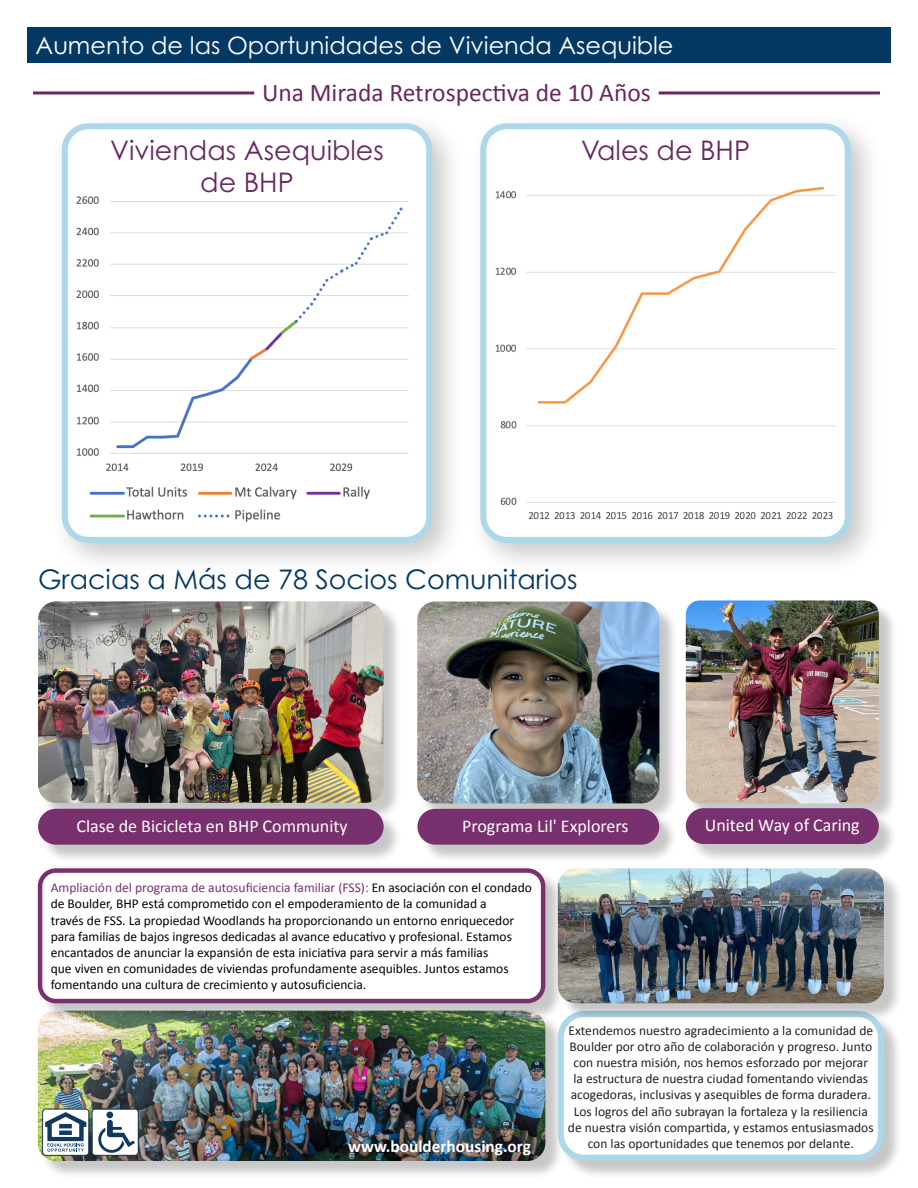
<style>
.page{position:relative;width:918px;height:1188px;background:#fff}
.page>*{position:absolute;margin:0;border:0;box-sizing:border-box;transform-origin:0 0}
.bulleted_list_-_maroon_dots{font:27px/32.4px "Century Gothic Pro";color:#682860;text-align:center}
.t1{font:27px "Century Gothic Pro";color:#043963}
.bulleted_list_-_maroon_dots-2{font:25.5px "Calibri";color:#682860}
.t2{font:24px "Century Gothic Pro";color:#fff}
.bulleted_list_-_maroon_dots-3{font:18px "Calibri";color:#fff}
.bulleted_list_-_maroon_dots-4{font:700 17.25px "Calibri";color:#fff}
.bulleted_list_-_maroon_dots-5{font:13.5px/16.2px "Calibri";color:#000}
.t3{font:13.5px/16.2px "Calibri";color:#231f20;text-align:center}
.s1{color:#78306f}
</style>
<div class="page">
<div style="left:40px;top:1013px;width:524px;height:167px;background:#231f20;opacity:.25"></div>
<img style="left:38px;top:1021px;width:507px;height:140px">
<div style="left:40px;top:604px;width:363px;height:259px;background:#231f20;opacity:.25"></div>
<img style="left:38px;top:601px;width:346px;height:202px">
<div style="left:38px;top:809px;width:346px;height:36px;background:#78306f;border-radius:18px"></div>
<div style="left:420px;top:604px;width:258px;height:260px;background:#231f20;opacity:.25"></div>
<img style="left:417px;top:602px;width:242px;height:201px">
<div style="left:417px;top:809px;width:242px;height:36px;background:#78306f;border-radius:18px"></div>
<div style="left:50px;top:111px;width:415px;height:465px;background:#231f20;opacity:.25"></div>
<div style="left:65px;top:126px;width:364px;height:414px;background:#fff;border-radius:23px"></div>
<div style="left:62px;top:123px;width:370px;height:420px;border:6px solid #add8e9;border-radius:23px"></div>
<img style="left:77px;top:196px;width:332px;height:327px">
<div style="left:688px;top:603px;width:210px;height:260px;background:#231f20;opacity:.25"></div>
<img style="left:686px;top:600px;width:193px;height:204px">
<div style="left:686px;top:808px;width:193px;height:36px;background:#78306f;border-radius:18px"></div>
<div style="left:27px;top:27px;width:864px;height:36px;background:#043963"></div>
<div style="left:468px;top:111px;width:416px;height:465px;background:#231f20;opacity:.25"></div>
<div style="left:483px;top:126px;width:365px;height:414px;background:#fff;border-radius:23px"></div>
<div style="left:480px;top:123px;width:371px;height:420px;border:6px solid #add8e9;border-radius:23px"></div>
<hr style="left:33px;top:91px;width:221px;height:3px;background:#682860">
<img style="left:495px;top:186px;width:341px;height:334px">
<hr style="left:659px;top:91px;width:221px;height:3px;background:#682860">
<div style="left:560px;top:1013px;width:342px;height:167px;background:#231f20;opacity:.25"></div>
<div style="left:561px;top:1014px;width:320px;height:144px;background:#fff;border-radius:23px"></div>
<div style="left:558px;top:1011px;width:326px;height:150px;border:6px solid #add8e9;border-radius:23px"></div>
<svg style="left:42px;top:1109px;width:97px;height:47px"></svg>
<div style="left:106px;top:1111px;width:7px;height:7px;background:#103961;border-radius:50%"></div>
<div style="left:560px;top:871px;width:342px;height:151px;background:#231f20;opacity:.25"></div>
<img style="left:564px;top:868px;width:320px;height:135px">
<div style="left:40px;top:871px;width:524px;height:151px;background:#231f20;opacity:.25"></div>
<div style="left:40px;top:871px;width:503px;height:130px;background:#fff;border-radius:16px"></div>
<div style="left:38px;top:868px;width:507px;height:135px;border:4px solid #78306f;border-radius:16px"></div>
<p class="t2" style="left:36px;top:30px;width:639px">Aumento de las Oportunidades de Vivienda Asequible</p>
<p class="bulleted_list_-_maroon_dots-2" style="left:262px;top:75px;width:390px">Una Mirada Retrospectiva de 10 Años</p>
<p class="bulleted_list_-_maroon_dots" style="left:110px;top:134px;width:275px">Viviendas Asequibles de BHP</p>
<p class="bulleted_list_-_maroon_dots" style="left:581px;top:134px;width:170px">Vales de BHP</p>
<p class="t1" style="left:38px;top:563px;width:541px">Gracias a Más de 78 Socios Comunitarios</p>
<p class="bulleted_list_-_maroon_dots-3" style="left:77px;top:814px;width:273px">Clase de Bicicleta en BHP Community</p>
<p class="bulleted_list_-_maroon_dots-3" style="left:462px;top:814px;width:168px">Programa Lil' Explorers</p>
<p class="bulleted_list_-_maroon_dots-5" style="left:51px;top:879px;width:483px"><span class="s1">Ampliación del programa de autosuficiencia familiar (FSS):</span> En asociación con el condado de Boulder, BHP está comprometido con el empoderamiento de la comunidad a<br>través de FSS. La propiedad Woodlands ha proporcionando un entorno enriquecedor para familias de bajos ingresos dedicadas al avance educativo y profesional. Estamos encantados de anunciar la expansión de esta iniciativa para servir a más familias<br>que viven en comunidades de viviendas profundamente asequibles. Juntos estamos fomentando una cultura de crecimiento y autosuficiencia.</p>
<p class="bulleted_list_-_maroon_dots-3" style="left:705px;top:813px;width:156px">United Way of Caring</p>
<p class="bulleted_list_-_maroon_dots-4" style="left:348px;top:1134px;width:184px">www.boulderhousing.org</p>
<p class="t3" style="left:568px;top:1022px;width:307px">Extendemos nuestro agradecimiento a la comunidad de Boulder por otro año de colaboración y progreso. Junto con nuestra misión, nos hemos esforzado por mejorar la estructura de nuestra ciudad fomentando viviendas acogedoras, inclusivas y asequibles de forma duradera.<br>Los logros del año subrayan la fortaleza y la resiliencia de nuestra visión compartida, y estamos entusiasmados con las oportunidades que tenemos por delante.</p>
</div>
